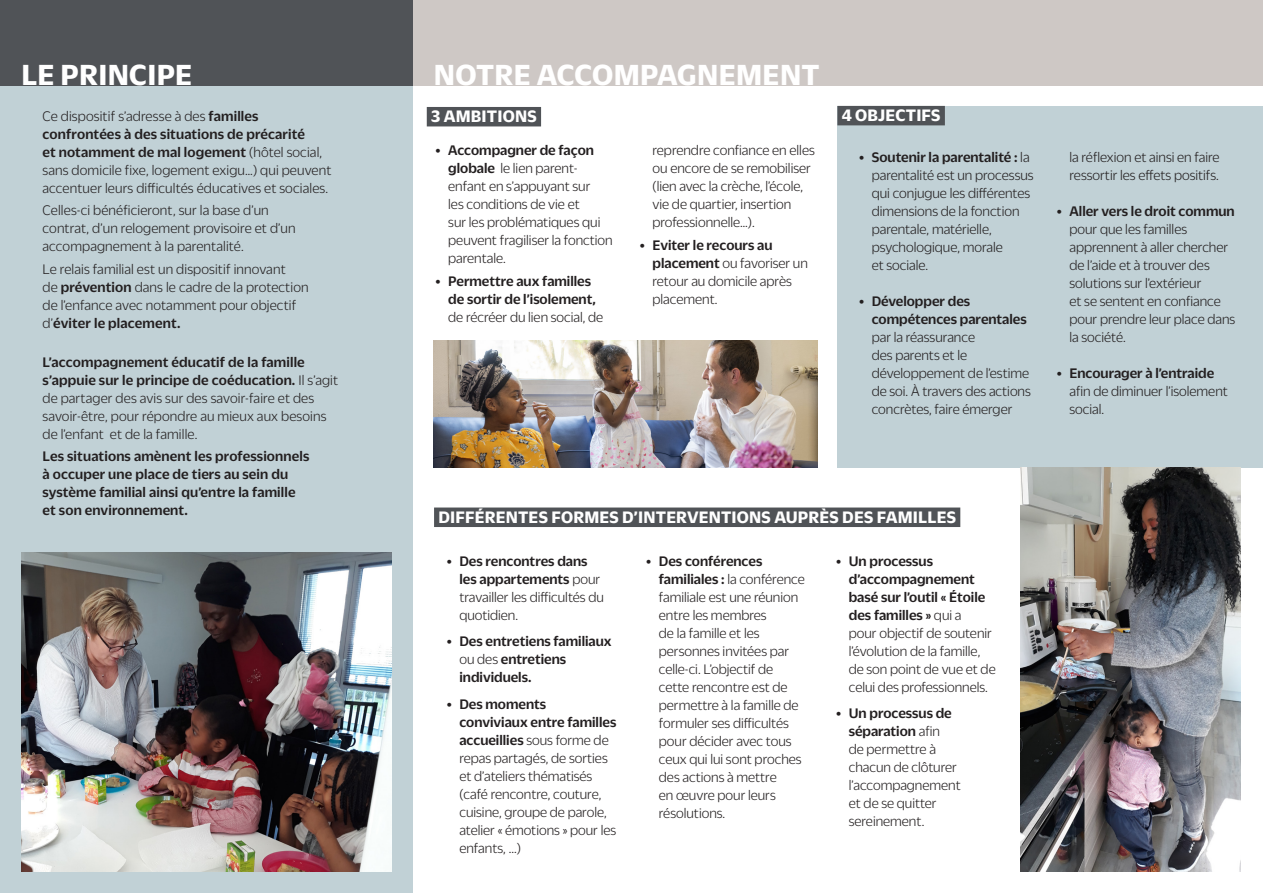
<style>
.page{position:relative;width:1263px;height:893px;background:#fff}
.page>*{position:absolute;margin:0;border:0;box-sizing:border-box;transform-origin:0 0}
.t1{font:700 31.5px "Duplicate Sans";letter-spacing:.01em;color:#fff}
.filet{font:700 18px "Duplicate Sans";letter-spacing:.01em;color:#fff}
.t2{font:300 15px/18px "Duplicate Sans";color:#231f20}
.t3{font:500 15px/18px "Duplicate Sans";letter-spacing:.005em;color:#231f20}
.s1{font-weight:500}
.s2{font-weight:300}
</style>
<div class="page">
<div style="left:838px;top:106px;width:425px;height:362px;background:#c1d1d6"></div>
<div style="left:0;top:0;width:412px;height:893px;background:#c1d1d6"></div>
<div style="left:412px;top:0;width:851px;height:85px;background:#cec8c5"></div>
<div style="left:0;top:0;width:412px;height:85px;background:#505357"></div>
<div style="left:434px;top:507px;width:526px;height:20px;background:#505357"></div>
<img style="left:21px;top:553px;width:370px;height:318px">
<div style="left:427px;top:107px;width:114px;height:19px;background:#505357"></div>
<div style="left:837px;top:106px;width:108px;height:19px;background:#505357"></div>
<img style="left:434px;top:340px;width:383px;height:128px">
<img style="left:1020px;top:468px;width:221px;height:404px">
<p class="t1" style="left:21px;top:54px;width:172px">LE PRINCIPE</p>
<p class="t2" style="left:43px;top:106px;width:290px">Ce dispositif s’adresse à des <span class="s1">familles confrontées à des situations de précarité<br>et notamment de mal logement</span> (hôtel social, sans domicile fixe, logement exigu…) qui peuvent accentuer leurs difficultés éducatives et sociales.</p>
<p class="t2" style="left:43px;top:201px;width:254px">Celles-ci bénéficieront, sur la base d’un contrat, d’un relogement provisoire et d’un accompagnement à la parentalité.</p>
<p class="t2" style="left:43px;top:259px;width:268px">Le relais familial est un dispositif innovant<br>de <span class="s1">prévention</span> dans le cadre de la protection de l’enfance avec notamment pour objectif d’<span class="s1">éviter le placement.</span></p>
<p class="t2" style="left:43px;top:352px;width:297px"><span class="s1">L’accompagnement éducatif de la famille s’appuie sur le principe de coéducation.</span> Il s’agit de partager des avis sur des savoir-faire et des savoir-être, pour répondre au mieux aux besoins de l’enfant et de la famille.</p>
<p class="t3" style="left:43px;top:446px;width:268px">Les situations amènent les professionnels à occuper une place de tiers au sein du système familial ainsi qu’entre la famille et son environnement.</p>
<p class="t1" style="left:434px;top:54px;width:387px">NOTRE ACCOMPAGNEMENT</p>
<p class="filet" style="left:431px;top:104px;width:107px">3 AMBITIONS</p>
<p class="filet" style="left:842px;top:103px;width:100px">4 OBJECTIFS</p>
<p class="t2" style="left:448px;top:141px;width:166px;text-indent:-13px"><span class="s1">• Accompagner de façon globale</span> le lien parent&shy;enfant en s’appuyant sur<br>les conditions de vie et<br>sur les problématiques qui peuvent fragiliser la fonction parentale.</p>
<p class="t3" style="left:448px;top:270px;width:157px;text-indent:-13px">• Permettre aux familles de sortir de l’isolement, <span class="s2">de récréer du lien social, de</span></p>
<p class="t2" style="left:652px;top:141px;width:164px">reprendre confiance en elles ou encore de se remobiliser (lien avec la crèche, l’école, vie de quartier, insertion professionnelle…).</p>
<p class="t2" style="left:652px;top:235px;width:157px;text-indent:-13px"><span class="s1">• Eviter le recours au placement</span> ou favoriser un retour au domicile après placement.</p>
<p class="t2" style="left:872px;top:147px;width:163px;text-indent:-13px"><span class="s1">• Soutenir la parentalité :</span> la parentalité est un processus qui conjugue les différentes dimensions de la fonction parentale, matérielle, psychologique, morale<br>et sociale.</p>
<p class="t2" style="left:872px;top:291px;width:161px;text-indent:-13px"><span class="s1">• Développer des compétences parentales </span>par la réassurance<br>des parents et le développement de l’estime de soi. À travers des actions concrètes, faire émerger</p>
<p class="t2" style="left:1069px;top:147px;width:152px">la réflexion et ainsi en faire ressortir les effets positifs.</p>
<p class="t2" style="left:1069px;top:201px;width:167px;text-indent:-13px"><span class="s1">• Aller vers le droit commun </span>pour que les familles apprennent à aller chercher de l’aide et à trouver des solutions sur l’extérieur<br>et se sentent en confiance pour prendre leur place dans la société.</p>
<p class="t2" style="left:1069px;top:363px;width:160px;text-indent:-13px"><span class="s1">• Encourager à l’entraide </span>afin de diminuer l’isolement social.</p>
<p class="filet" style="left:438px;top:505px;width:519px">DIFFÉRENTES FORMES D’INTERVENTIONS AUPRÈS DES FAMILLES</p>
<p class="t2" style="left:459px;top:551px;width:146px;text-indent:-13px"><span class="s1">• Des rencontres dans les appartements</span> pour travailler les difficultés du quotidien.</p>
<p class="t3" style="left:459px;top:631px;width:154px;text-indent:-13px">• Des entretiens familiaux <span class="s2">ou des</span> entretiens individuels.</p>
<p class="t2" style="left:459px;top:694px;width:158px;text-indent:-13px"><span class="s1">• Des moments conviviaux entre familles accueillies</span> sous forme de repas partagés, de sorties et d’ateliers thématisés (café rencontre, couture, cuisine, groupe de parole, atelier « émotions » pour les enfants, ...)</p>
<p class="t2" style="left:659px;top:551px;width:147px;text-indent:-13px"><span class="s1">• Des conférences familiales :</span> la conférence familiale est une réunion entre les membres<br>de la famille et les personnes invitées par celle-ci. L’objectif de cette rencontre est de permettre à la famille de formuler ses difficultés pour décider avec tous ceux qui lui sont proches des actions à mettre<br>en œuvre pour leurs résolutions.</p>
<p class="t2" style="left:849px;top:551px;width:148px;text-indent:-13px"><span class="s1">• Un processus d’accompagnement basé sur l’outil « Étoile des familles »</span> qui a<br>pour objectif de soutenir l’évolution de la famille, de son point de vue et de celui des professionnels.</p>
<p class="t2" style="left:849px;top:703px;width:113px;text-indent:-13px"><span class="s1">• Un processus de séparation</span> afin<br>de permettre à chacun de clôturer l’accompagnement et de se quitter sereinement.</p>
</div>
